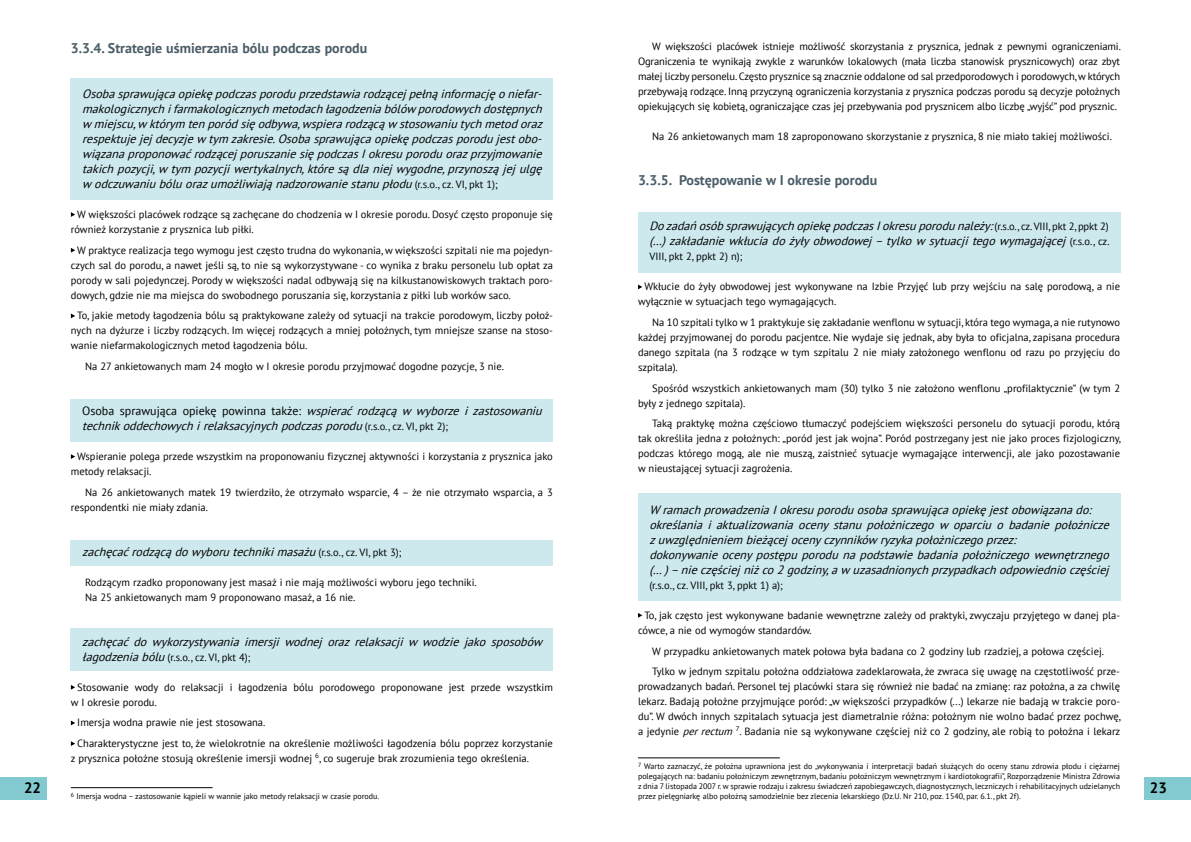
<style>
.page{position:relative;width:1191px;height:842px;background:#fff}
.page>*{position:absolute;margin:0;border:0;box-sizing:border-box;transform-origin:0 0}
.t1{font:700 15px "PT Sans";color:#000}
.t2{font:700 14px "PT Sans";color:#4a5d68}
.t3{font:italic 12px/15px "PT Sans";color:#000}
.t4{font:10.5px/15px "PT Sans";color:#000}
.t5{font:8px/10px "PT Sans";color:#000;text-align:justify}
.s1{font-style:normal;font-size:10.5px}
.s2{font-style:italic}
.s3{font-style:normal}
.s4{font-style:italic;font-size:12px}
</style>
<div class="page">
<div style="left:1144px;top:777px;width:47px;height:22px;background:#82cad0"></div>
<div style="left:0;top:777px;width:47px;height:22px;background:#82cad0"></div>
<div style="left:71px;top:78px;width:482px;height:122px;background:#cde9ed"></div>
<hr style="left:71px;top:787px;width:142px;height:1px;background:#000">
<div style="left:71px;top:540px;width:482px;height:25px;background:#cde9ed"></div>
<div style="left:71px;top:399px;width:482px;height:42px;background:#cde9ed"></div>
<div style="left:638px;top:212px;width:482px;height:60px;background:#cde9ed"></div>
<div style="left:638px;top:493px;width:482px;height:108px;background:#cde9ed"></div>
<div style="left:71px;top:628px;width:482px;height:43px;background:#cde9ed"></div>
<hr style="left:638px;top:758px;width:142px;height:1px;background:#000">
<svg style="left:71px;top:212px;width:4px;height:5px"></svg>
<svg style="left:71px;top:248px;width:4px;height:5px"></svg>
<svg style="left:71px;top:313px;width:4px;height:5px"></svg>
<svg style="left:71px;top:454px;width:4px;height:5px"></svg>
<svg style="left:71px;top:685px;width:4px;height:5px"></svg>
<svg style="left:71px;top:720px;width:4px;height:5px"></svg>
<svg style="left:71px;top:741px;width:4px;height:5px"></svg>
<svg style="left:638px;top:285px;width:4px;height:4px"></svg>
<svg style="left:638px;top:613px;width:4px;height:5px"></svg>
<p class="t4" style="left:638px;top:39px;width:484px;text-align:justify;text-indent:14px">W większości placówek istnieje możliwość skorzystania z prysznica, jednak z pewnymi ograniczeniami.<br>Ograniczenia te wynikają zwykle z warunków lokalowych (mała liczba stanowisk prysznicowych) oraz zbyt małej liczby personelu. Często prysznice są znacznie oddalone od sal przedporodowych i porodowych, w których przebywają rodzące. Inną przyczyną ograniczenia korzystania z prysznica podczas porodu są decyzje położnych opiekujących się kobietą, ograniczające czas jej przebywania pod prysznicem albo liczbę „wyjść” pod prysznic.</p>
<p class="t4" style="left:652px;top:129px;width:461px">Na 26 ankietowanych mam 18 zaproponowano skorzystanie z prysznica, 8 nie miało takiej możliwości.</p>
<h2 class="t2" style="left:638px;top:171px;width:241px">3.3.5. Postępowanie w I okresie porodu</h2>
<p class="t3" style="left:649px;top:218px;width:462px">DozadańosóbsprawującychopiekępodczasIokresuporodunależy:<span class="s1">( r . s . o . , c z . V I I I , p k t 2 , p p k t 2 ) </span>(…) zakładaniewkłuciadożyłyobwodowej–tylkow sytuacjitegowymagającej<span class="s1">( r . s . o . , c z .</span></p>
<p class="t4" style="left:649px;top:249px;width:94px">VIII, pkt 2, ppkt 2) n);</p>
<p class="t4" style="left:638px;top:279px;width:483px;text-indent:6px">Wkłucie do żyły obwodowej jest wykonywane na Izbie Przyjęć lub przy wejściu na salę porodową, a nie wyłącznie w sytuacjach tego wymagających.</p>
<p class="t4" style="left:638px;top:315px;width:483px;text-align:justify;text-indent:14px">Na 10 szpitali tylko w 1 praktykuje się zakładanie wenflonu w sytuacji, która tego wymaga, a nie rutynowo każdej przyjmowanej do porodu pacjentce. Nie wydaje się jednak, aby była to oficjalna, zapisana procedura danego szpitala (na 3 rodzące w tym szpitalu 2 nie miały założonego wenflonu od razu po przyjęciu do szpitala).</p>
<p class="t4" style="left:638px;top:380px;width:483px;text-indent:14px">Spośród wszystkich ankietowanych mam (30) tylko 3 nie założono wenflonu „profilaktycznie” (w tym 2 były z jednego szpitala).</p>
<p class="t4" style="left:638px;top:416px;width:484px;text-align:justify;text-indent:14px">Taką praktykę można częściowo tłumaczyć podejściem większości personelu do sytuacji porodu, którą tak określiła jedna z położnych: „poród jest jak wojna”. Poród postrzegany jest nie jako proces fizjologiczny, podczas którego mogą, ale nie muszą, zaistnieć sytuacje wymagające interwencji, ale jako pozostawanie w nieustającej sytuacji zagrożenia.</p>
<p class="t3" style="left:649px;top:502px;width:465px">W ramachprowadzeniaIokresuporoduosobasprawującaopiekęjestobowiązanado: określania i aktualizowania oceny stanu położniczego w oparciu o badanie położnicze zuwzględnieniem bieżącejocenyczynników ryzykapołożniczegoprzez: dokonywanieocenypostępuporodunapodstawiebadaniapołożniczegowewnętrznego (…) –nieczęściejniżco2godziny,aw uzasadnionychprzypadkachodpowiednioczęściej</p>
<p class="t4" style="left:649px;top:577px;width:135px">(r.s.o., cz. VIII, pkt 3, ppkt 1) a);</p>
<p class="t4" style="left:638px;top:607px;width:483px;text-indent:6px">To, jak często jest wykonywane badanie wewnętrzne zależy od praktyki, zwyczaju przyjętego w danej pla&shy;cówce, a nie od wymogów standardów.</p>
<p class="t4" style="left:652px;top:640px;width:469px;line-height:20.7px">W przypadku ankietowanych matek połowa była badana co 2 godziny lub rzadziej, a połowa częściej.<br>Tylko w jednym szpitalu położna oddziałowa zadeklarowała, że zwraca się uwagę na częstotliwość prze-</p>
<p class="t4" style="left:638px;top:679px;width:484px;text-align:justify">prowadzanych badań. Personel tej placówki stara się również nie badać na zmianę: raz położna, a za chwilę lekarz. Badają położne przyjmujące poród: „w większości przypadków (...) lekarze nie badają w trakcie poro&shy;du”. W dwóch innych szpitalach sytuacja jest diametralnie różna: położnym nie wolno badać przez pochwę, a jedynie <span class="s2">perrectum</span><sup>7</sup>. Badania nie są wykonywane częściej niż co 2 godziny, ale robią to położna i lekarz</p>
<h2 class="t2" style="left:71px;top:39px;width:298px">3.3.4. Strategie uśmierzania bólu podczas porodu</h2>
<p class="t3" style="left:82px;top:86px;width:465px;text-align:justify">Osobasprawującaopiekępodczasporoduprzedstawiarodzącejpełnąinformacjęoniefar&shy;makologicznychifarmakologicznychmetodachłagodzeniabólów porodowychdostępnych w miejscu,w którym tenporódsięodbywa,wspierarodzącąw stosowaniutychmetodoraz respektujejejdecyzjew tym zakresie.Osobasprawującaopiekępodczasporodujestobo&shy;wiązanaproponowaćrodzącejporuszaniesiępodczasIokresuporoduorazprzyjmowanie takichpozycji,w tym pozycjiwertykalnych,któresądlaniejwygodne,przynosząjejulgę w odczuwaniubóluorazumożliwiająnadzorowaniestanupłodu<span class="s1">( r . s . o . , c z . V I , p k t 1 ) ;</span></p>
<p class="t4" style="left:71px;top:207px;width:483px;text-indent:6px">W większości placówek rodzące są zachęcane do chodzenia w I okresie porodu. Dosyć często proponuje się również korzystanie z prysznica lub piłki.</p>
<p class="t4" style="left:71px;top:242px;width:483px;text-align:justify;text-indent:6px">W praktyce realizacja tego wymogu jest często trudna do wykonania, w większości szpitali nie ma pojedyn&shy;czych sal do porodu, a nawet jeśli są, to nie są wykorzystywane - co wynika z braku personelu lub opłat za porody w sali pojedynczej. Porody w większości nadal odbywają się na kilkustanowiskowych traktach poro&shy;dowych, gdzie nie ma miejsca do swobodnego poruszania się, korzystania z piłki lub worków saco.</p>
<p class="t4" style="left:71px;top:308px;width:483px;text-align:justify;text-indent:6px">To, jakie metody łagodzenia bólu są praktykowane zależy od sytuacji na trakcie porodowym, liczby położ&shy;nych na dyżurze i liczby rodzących. Im więcej rodzących a mniej położnych, tym mniejsze szanse na stoso&shy;wanie niefarmakologicznych metod łagodzenia bólu.</p>
<p class="t4" style="left:85px;top:359px;width:420px">Na 27 ankietowanych mam 24 mogło w I okresie porodu przyjmować dogodne pozycje, 3 nie.</p>
<p class="t3" style="left:82px;top:403px;width:465px"><span class="s3">O s o b a s p r a w u j ą c a o p i e k ę p o w i n n a t a k ż e :</span> wspierać rodzącą w wyborze i zastosowaniu technikoddechowychirelaksacyjnychpodczasporodu<span class="s1">( r . s . o . , c z . V I , p k t 2 ) ;</span></p>
<p class="t4" style="left:71px;top:449px;width:483px;text-indent:6px">Wspieranie polega przede wszystkim na proponowaniu fizycznej aktywności i korzystania z prysznica jako metody relaksacji.</p>
<p class="t4" style="left:71px;top:484px;width:483px;text-indent:14px">Na 26 ankietowanych matek 19 twierdziło, że otrzymało wsparcie, 4 – że nie otrzymało wsparcia, a 3 respondentki nie miały zdania.</p>
<p class="t3" style="left:82px;top:544px;width:321px">zachęcaćrodzącądowyborutechnikimasażu<span class="s1">( r . s . o . , c z . V I , p k t 3 ) ;</span></p>
<p class="t4" style="left:85px;top:574px;width:393px">Rodzącym rzadko proponowany jest masaż i nie mają możliwości wyboru jego techniki.<br>Na 25 ankietowanych mam 9 proponowano masaż, a 16 nie.</p>
<p class="t3" style="left:82px;top:634px;width:465px">zachęcać do wykorzystywania imersji wodnej oraz relaksacji w wodzie jako sposobów</p>
<p class="t4" style="left:82px;top:649px;width:170px"><span class="s4">łagodzeniabólu</span>(r.s.o., cz. VI, pkt 4);</p>
<p class="t4" style="left:71px;top:679px;width:483px;text-indent:6px">Stosowanie wody do relaksacji i łagodzenia bólu porodowego proponowane jest przede wszystkim w I okresie porodu.</p>
<p class="t4" style="left:77px;top:712px;width:477px;line-height:20.7px">Imersja wodna prawie nie jest stosowana.<br>Charakterystyczne jest to, że wielokrotnie na określenie możliwości łagodzenia bólu poprzez korzystanie</p>
<p class="t4" style="left:71px;top:751px;width:460px">z prysznica położne stosują określenie imersji wodnej <sup>6</sup>, co sugeruje brak zrozumienia tego określenia.</p>
<p class="t5" style="left:638px;top:761px;width:483px"><sup>7</sup> Warto zaznaczyć, że położna uprawniona jest do „wykonywania i interpretacji badań służących do oceny stanu zdrowia płodu i ciężarnej polegających na: badaniu położniczym zewnętrznym, badaniu położniczym wewnętrznym i kardiotokografii”, Rozporządzenie Ministra Zdrowia z dnia 7 listopada 2007 r. w sprawie rodzaju i zakresu świadczeń zapobiegawczych, diagnostycznych, leczniczych i rehabilitacyjnych udzielanych przez pielęgniarkę albo położną samodzielnie bez zlecenia lekarskiego (Dz.U. Nr 210, poz. 1540, par. 6.1., pkt 2f).</p>
<h1 class="t1" style="left:24px;top:778px;width:19px">22</h1>
<h1 class="t1" style="left:1149px;top:778px;width:19px">23</h1>
<p class="t5" style="left:71px;top:791px;width:310px"><sup>6</sup> Imersja wodna – zastosowanie kąpieli w wannie jako metody relaksacji w czasie porodu.</p>
</div>
